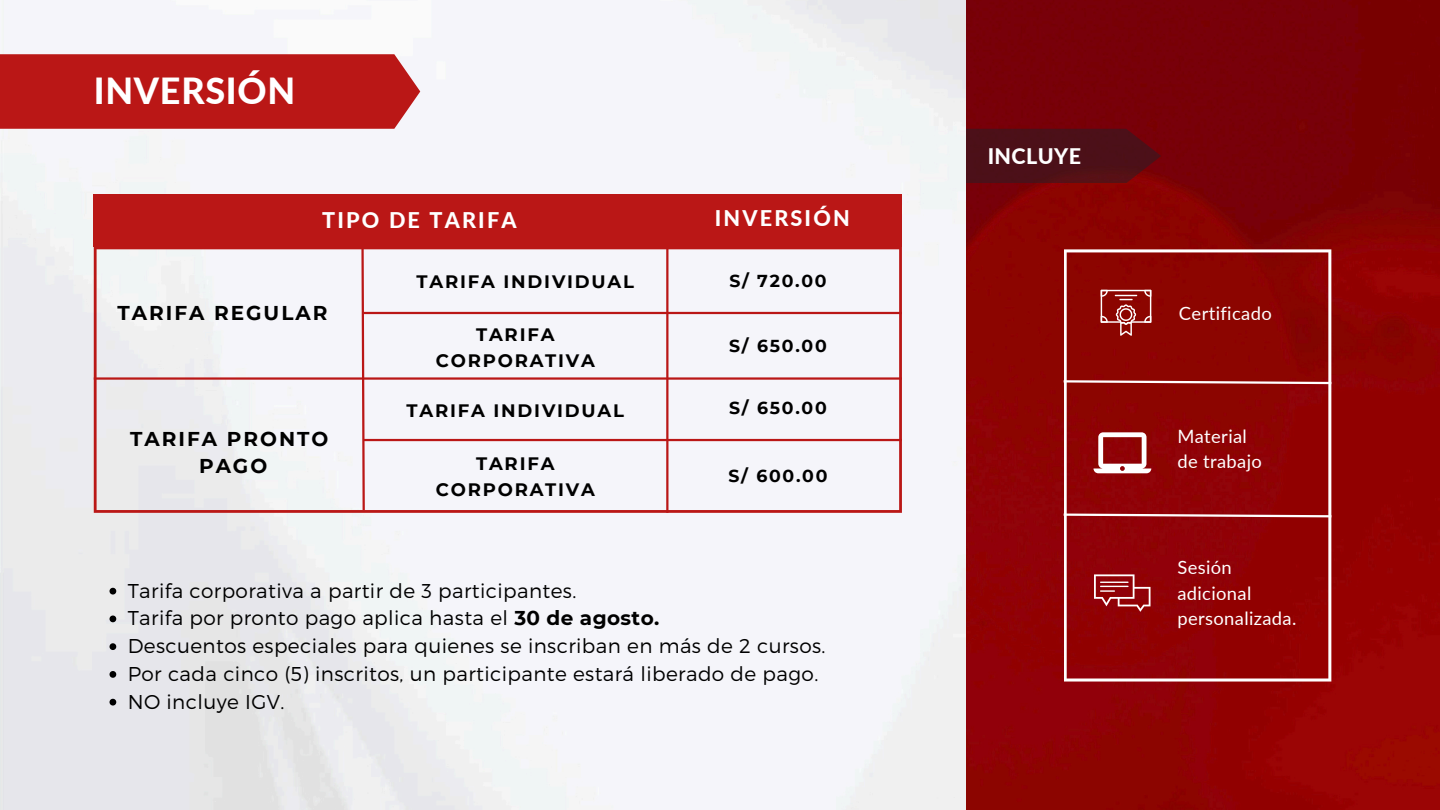
<style>
.page{position:relative;width:1440px;height:810px;background:#fff}
.page>*{position:absolute;margin:0;border:0;box-sizing:border-box;transform-origin:0 0}
.t1{font:800 36px "Lato";letter-spacing:.02em;color:#fff}
.t2{font:800 21.6px "Lato";letter-spacing:.1em;color:#fff}
.t3{font:800 21.5px "Lato";letter-spacing:.02em;color:#fff}
.t4{font:300 20px "Montserrat";letter-spacing:.02em;color:#000}
.t5{font:700 20px/27.8px "Montserrat";letter-spacing:.1em;color:#000;text-align:center}
.t6{font:18.4px/25.5px "Lato";letter-spacing:.02em;color:#fff}
.t7{font:700 18px/26.2px "Montserrat";letter-spacing:.1em;color:#000;text-align:center}
.t8{font:700 17.3px "Montserrat";letter-spacing:.1em;color:#000}
.s1{font-weight:700}
</style>
<div class="page">
<img style="left:0;top:0;width:966px;height:810px">
<svg style="left:94px;top:247px;width:808px;height:266px;fill:#f5f5fa"></svg>
<div style="left:93px;top:194px;width:574px;height:53px;background:#ba1716"></div>
<div style="left:668px;top:194px;width:234px;height:53px;background:#ba1716"></div>
<img style="left:966px;top:0;width:474px;height:810px">
<svg style="left:1064px;top:249px;width:267px;height:433px;background:#920b0b"></svg>
<svg style="left:1101px;top:290px;width:50px;height:46px;background:#a33935"></svg>
<svg style="left:1094px;top:574px;width:57px;height:38px;background:#a8383b"></svg>
<hr style="left:666px;top:247px;width:2px;height:266px;background:#ba1716">
<hr style="left:364px;top:312px;width:538px;height:2px;background:#ba1716">
<svg style="left:360px;top:247px;width:6px;height:265px"></svg>
<hr style="left:94px;top:377px;width:808px;height:3px;background:#ba1716">
<hr style="left:364px;top:439px;width:538px;height:2px;background:#ba1716">
<svg style="left:966px;top:129px;width:195px;height:54px;background:#510e16"></svg>
<div style="left:0;top:54px;width:420px;height:75px;background:#ba1716"></div>
<svg style="left:110px;top:588px;width:6px;height:7px"></svg>
<svg style="left:110px;top:616px;width:6px;height:6px"></svg>
<svg style="left:110px;top:643px;width:6px;height:7px"></svg>
<svg style="left:110px;top:671px;width:6px;height:7px"></svg>
<svg style="left:110px;top:699px;width:6px;height:7px"></svg>
<svg style="left:1061px;top:512px;width:273px;height:7px"></svg>
<svg style="left:1061px;top:379px;width:273px;height:6px"></svg>
<svg style="left:1093px;top:432px;width:58px;height:41px"></svg>
<h4 class="t1" style="left:94px;top:69px;width:203px">INVERSIÓN</h4>
<h4 class="t2" style="left:322px;top:207px;width:196px">TIPO DE TARIFA</h4>
<h4 class="t2" style="left:715px;top:205px;width:136px">INVERSIÓN</h4>
<h4 class="t7" style="left:417px;top:268px;width:219px">TARIFA INDIVIDUAL</h4>
<p class="t8" style="left:729px;top:270px;width:99px">S/ 720.00</p>
<h1 class="t5" style="left:117px;top:298px;width:212px">TARIFA REGULAR</h1>
<h2 class="t5" style="left:130px;top:424px;width:200px">TARIFA PRONTO<br>PAGO</h2>
<h4 class="t7" style="left:436px;top:321px;width:161px">TARIFA<br>CORPORATIVA</h4>
<h4 class="t7" style="left:407px;top:397px;width:219px">TARIFA INDIVIDUAL</h4>
<h4 class="t7" style="left:436px;top:451px;width:161px">TARIFA<br>CORPORATIVA</h4>
<p class="t8" style="left:729px;top:335px;width:99px">S/ 650.00</p>
<p class="t8" style="left:729px;top:397px;width:99px">S/ 650.00</p>
<p class="t8" style="left:729px;top:465px;width:101px">S/ 600.00</p>
<h4 class="t4" style="left:128px;top:577px;width:450px">Tarifa corporativa a partir de 3 participantes.</h4>
<h2 class="t4" style="left:128px;top:605px;width:533px">Tarifa por pronto pago aplica hasta el <span class="s1">30 de agosto.</span></h2>
<h2 class="t4" style="left:128px;top:633px;width:699px">Descuentos especiales para quienes se inscriban en más de 2 cursos.</h2>
<p class="t4" style="left:128px;top:661px;width:692px">Por cada cinco (5) inscritos, un participante estará liberado de pago.</p>
<p class="t4" style="left:128px;top:688px;width:158px">NO incluye IGV.</p>
<h2 class="t3" style="left:988px;top:143px;width:95px">INCLUYE</h2>
<p class="t6" style="left:1179px;top:300px;width:94px">Certificado</p>
<p class="t6" style="left:1177px;top:423px;width:71px">Material</p>
<p class="t6" style="left:1177px;top:449px;width:86px">de trabajo</p>
<p class="t6" style="left:1177px;top:554px;width:121px">Sesión adicional personalizada.</p>
</div>
